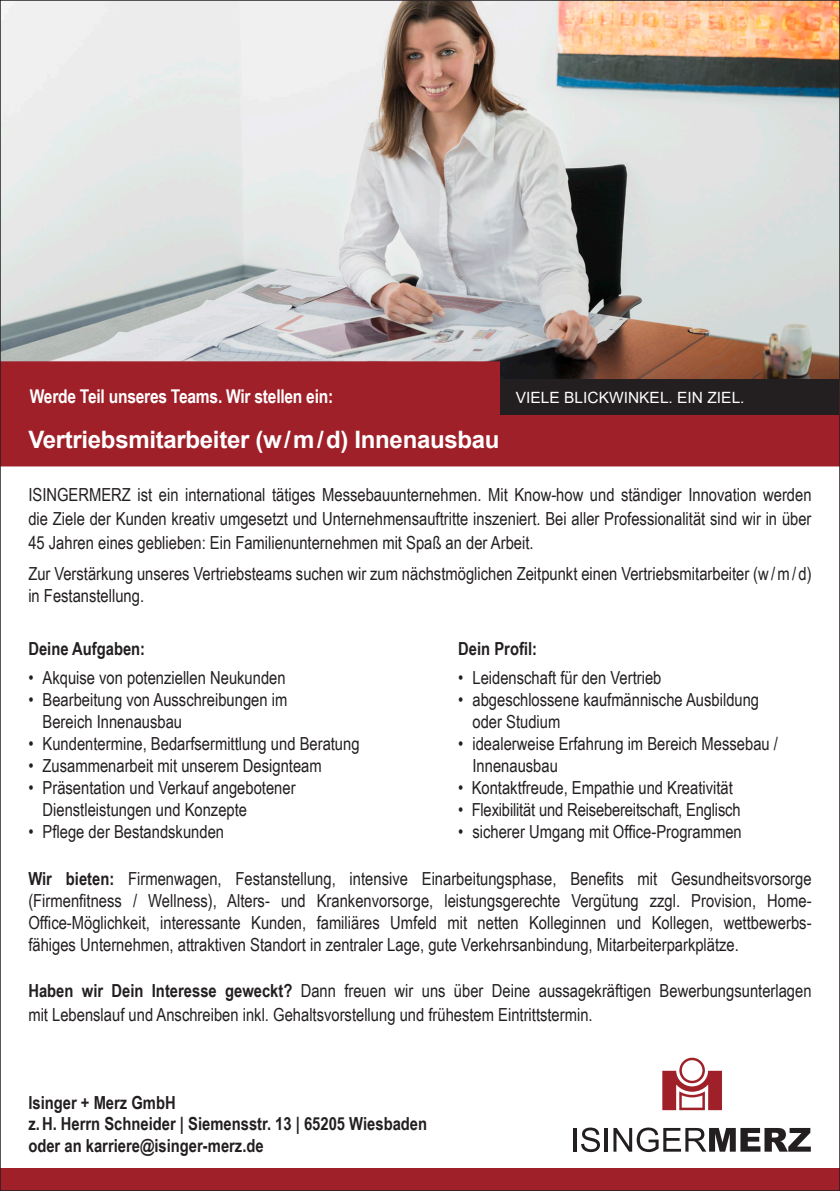
<style>
.page{position:relative;width:840px;height:1191px;background:#fff}
.page>*{position:absolute;margin:0;border:0;box-sizing:border-box;transform-origin:0 0}
.t1{font:700 24px "Arial";letter-spacing:-.015em;color:#fff}
.t2{font:700 19px "Arial Narrow";letter-spacing:-.015em;color:#fff}
.t3{font:18px/22px "Arial Narrow";color:#231f20}
.t4{font:700 18px "Arial Narrow";color:#231f20}
.t5{font:15.6px "Arial";color:#fff}
.s1{font-weight:700}
</style>
<div class="page">
<img style="left:2px;top:2px;width:835px;height:359px">
<div style="left:0;top:1168px;width:839px;height:23px;background:#9f2029"></div>
<hr style="left:573px;top:1128px;width:3px;height:23px;background:#231f20">
<svg style="left:581px;top:1127px;width:18px;height:25px"></svg>
<hr style="left:604px;top:1128px;width:3px;height:23px;background:#231f20">
<svg style="left:613px;top:1127px;width:197px;height:25px"></svg>
<svg style="left:662px;top:1057px;width:59px;height:53px"></svg>
<svg style="left:2px;top:361px;width:835px;height:105px;background:#9a2229"></svg>
<div style="left:499px;top:378px;width:339px;height:36px;background:#231f20"></div>
<p class="t2" style="left:30px;top:382px;width:305px">Werde Teil unseres Teams. Wir stellen ein:</p>
<p class="t5" style="left:515px;top:387px;width:230px">VIELE BLICKWINKEL. EIN ZIEL.</p>
<p class="t1" style="left:28px;top:424px;width:472px">Vertriebsmitarbeiter (w/m/d) Innenausbau</p>
<p class="t3" style="left:28px;top:482px;width:784px;line-height:24px;text-align:justify">ISINGERMERZ ist ein international tätiges Messebauunternehmen. Mit Know-how und ständiger Innovation werden die Ziele der Kunden kreativ umgesetzt und Unternehmensauftritte inszeniert. Bei aller Professionalität sind wir in über 45 Jahren eines geblieben: Ein Familienunternehmen mit Spaß an der Arbeit.</p>
<p class="t3" style="left:28px;top:562px;width:784px">Zur Verstärkung unseres Vertriebsteams suchen wir zum nächstmöglichen Zeitpunkt einen Vertriebsmitarbeiter (w/m/ d) in Festanstellung.</p>
<p class="t4" style="left:28px;top:635px;width:118px">Deine Aufgaben:</p>
<p class="t3" style="left:28px;top:666px;width:259px">• Akquise von potenziellen Neukunden</p>
<p class="t3" style="left:43px;top:688px;width:246px;text-indent:-14px">• Bearbeitung von Ausschreibungen im<br>Bereich Innenausbau</p>
<p class="t3" style="left:28px;top:732px;width:332px">• Kundentermine, Bedarfsermittlung und Beratung</p>
<p class="t3" style="left:28px;top:754px;width:295px">• Zusammenarbeit mit unserem Designteam</p>
<p class="t3" style="left:43px;top:776px;width:254px;text-indent:-14px">• Präsentation und Verkauf angebotener<br>Dienstleistungen und Konzepte</p>
<p class="t3" style="left:28px;top:820px;width:197px">• Pflege der Bestandskunden</p>
<p class="t4" style="left:458px;top:635px;width:80px">Dein Profil:</p>
<p class="t3" style="left:458px;top:666px;width:204px">• Leidenschaft für den Vertrieb</p>
<p class="t3" style="left:472px;top:688px;width:288px;text-indent:-14px">• abgeschlossene kaufmännische Ausbildung oder Studium</p>
<p class="t3" style="left:472px;top:732px;width:307px;text-indent:-14px">• idealerweise Erfahrung im Bereich Messebau /<br>Innenausbau</p>
<p class="t3" style="left:458px;top:776px;width:276px">• Kontaktfreude, Empathie und Kreativität</p>
<p class="t3" style="left:458px;top:798px;width:284px">• Flexibilität und Reisebereitschaft, Englisch</p>
<p class="t3" style="left:458px;top:820px;width:285px">• sicherer Umgang mit Office-Programmen</p>
<p class="t3" style="left:28px;top:867px;width:784px;text-align:justify"><span class="s1">Wir bieten:</span> Firmenwagen, Festanstellung, intensive Einarbeitungsphase, Benefits mit Gesundheitsvorsorge (Firmenfitness / Wellness), Alters- und Krankenvorsorge, leistungsgerechte Vergütung zzgl. Provision, Home-Office-Möglichkeit, interessante Kunden, familiäres Umfeld mit netten Kolleginnen und Kollegen, wettbewerbs&shy;fähiges Unternehmen, attraktiven Standort in zentraler Lage, gute Verkehrsanbindung, Mitarbeiterparkplätze.</p>
<p class="t3" style="left:28px;top:978px;width:784px;line-height:24px"><span class="s1">Haben wir Dein Interesse geweckt?</span> Dann freuen wir uns über Deine aussagekräftigen Bewerbungsunterlagen mit Lebenslauf und Anschreiben inkl. Gehaltsvorstellung und frühestem Eintrittstermin.</p>
<p class="t4" style="left:28px;top:1088px;width:149px">Isinger + Merz GmbH</p>
<p class="t4" style="left:28px;top:1110px;width:400px">z.H. Herrn Schneider | Siemensstr. 13 | 65205 Wiesbaden</p>
<p class="t4" style="left:28px;top:1132px;width:237px">oder an karriere@isinger-merz.de</p>
</div>
